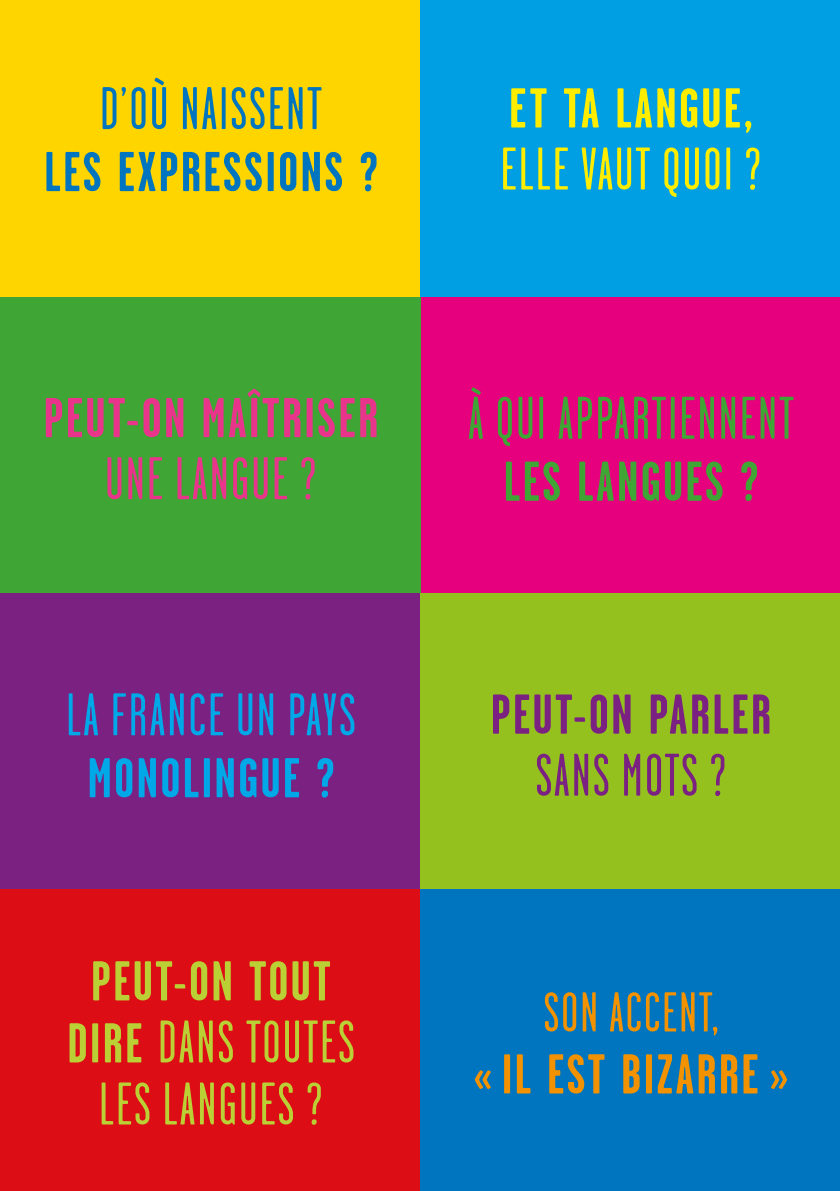
<style>
.page{position:relative;width:840px;height:1191px;background:#fff}
.page>*{position:absolute;margin:0;border:0;box-sizing:border-box;transform-origin:0 0}
.t1{font:60px/62px "Garage Gothic";letter-spacing:.04em;color:#bbd034;text-align:center}
.t2{font:60px "Garage Gothic";letter-spacing:.04em;color:#3fa535}
.t3{font:60px "Garage Gothic";letter-spacing:.04em;color:#00a8e7}
.t4{font:60px "Garage Gothic";letter-spacing:.04em;color:#ffed00}
.t5{font:60px "Garage Gothic";letter-spacing:.04em;color:#0075bf}
.t6{font:60px "Garage Gothic";letter-spacing:.04em;color:#e8348b}
.t7{font:60px "Garage Gothic";letter-spacing:.04em;color:#7a2182}
.t8{font:700 56px "Garage Gothic";letter-spacing:.04em;color:#e8348b}
.t9{font:700 56px "Garage Gothic";letter-spacing:.04em;color:#0075bf}
.t10{font:700 56px "Garage Gothic";letter-spacing:.04em;color:#f39200}
.t11{font:700 56px "Garage Gothic";letter-spacing:.04em;color:#7a2182}
.t12{font:700 56px "Garage Gothic";letter-spacing:.04em;color:#3fa535}
.t13{font:700 56px "Garage Gothic";letter-spacing:.04em;color:#00a8e7}
.t14{font:700 56px "Garage Gothic";letter-spacing:.04em;color:#bbd034}
.t15{font:700 56px "Garage Gothic";letter-spacing:.04em;color:#ffed00}
.t16{font:56px "Garage Gothic";letter-spacing:.04em;color:#f39200}
.s1{font-weight:700;font-size:56px}
</style>
<div class="page">
<div style="left:0;top:0;width:420px;height:300px;background:#ffd500"></div>
<div style="left:420px;top:0;width:419px;height:299px;background:#009fe3"></div>
<div style="left:420px;top:297px;width:419px;height:297px;background:#e6007d"></div>
<div style="left:0;top:297px;width:420px;height:297px;background:#3fa535"></div>
<div style="left:0;top:593px;width:421px;height:298px;background:#7a2182"></div>
<div style="left:420px;top:593px;width:419px;height:298px;background:#95c11f"></div>
<div style="left:0;top:889px;width:420px;height:302px;background:#dc0d15"></div>
<div style="left:420px;top:889px;width:419px;height:302px;background:#0075bf"></div>
<p class="t5" style="left:100px;top:78px;width:223px">D’OÙ NAISSENT</p>
<p class="t9" style="left:44px;top:142px;width:335px">LES EXPRESSIONS ?</p>
<p class="t8" style="left:44px;top:388px;width:336px">PEUT-ON MAÎTRISER</p>
<p class="t6" style="left:105px;top:447px;width:212px">UNE LANGUE ?</p>
<p class="t3" style="left:66px;top:684px;width:290px">LA FRANCE UN PAYS</p>
<p class="t13" style="left:87px;top:748px;width:248px">MONOLINGUE ?</p>
<p class="t14" style="left:91px;top:951px;width:241px">PEUT-ON TOUT</p>
<p class="t1" style="left:67px;top:1011px;width:288px"><span class="s1">DIRE</span> DANS TOUTES<br>LES LANGUES ?</p>
<p class="t15" style="left:508px;top:78px;width:245px">ET TA LANGUE,</p>
<p class="t4" style="left:500px;top:138px;width:262px">ELLE VAUT QUOI ?</p>
<p class="t2" style="left:468px;top:387px;width:327px">À QUI APPARTIENNENT</p>
<p class="t12" style="left:503px;top:451px;width:256px">LES LANGUES ?</p>
<p class="t11" style="left:490px;top:684px;width:282px">PEUT-ON PARLER</p>
<p class="t7" style="left:535px;top:744px;width:192px">SANS MOTS ?</p>
<p class="t16" style="left:543px;top:983px;width:176px">SON ACCENT,</p>
<p class="t10" style="left:474px;top:1044px;width:315px">« IL EST BIZARRE »</p>
</div>
